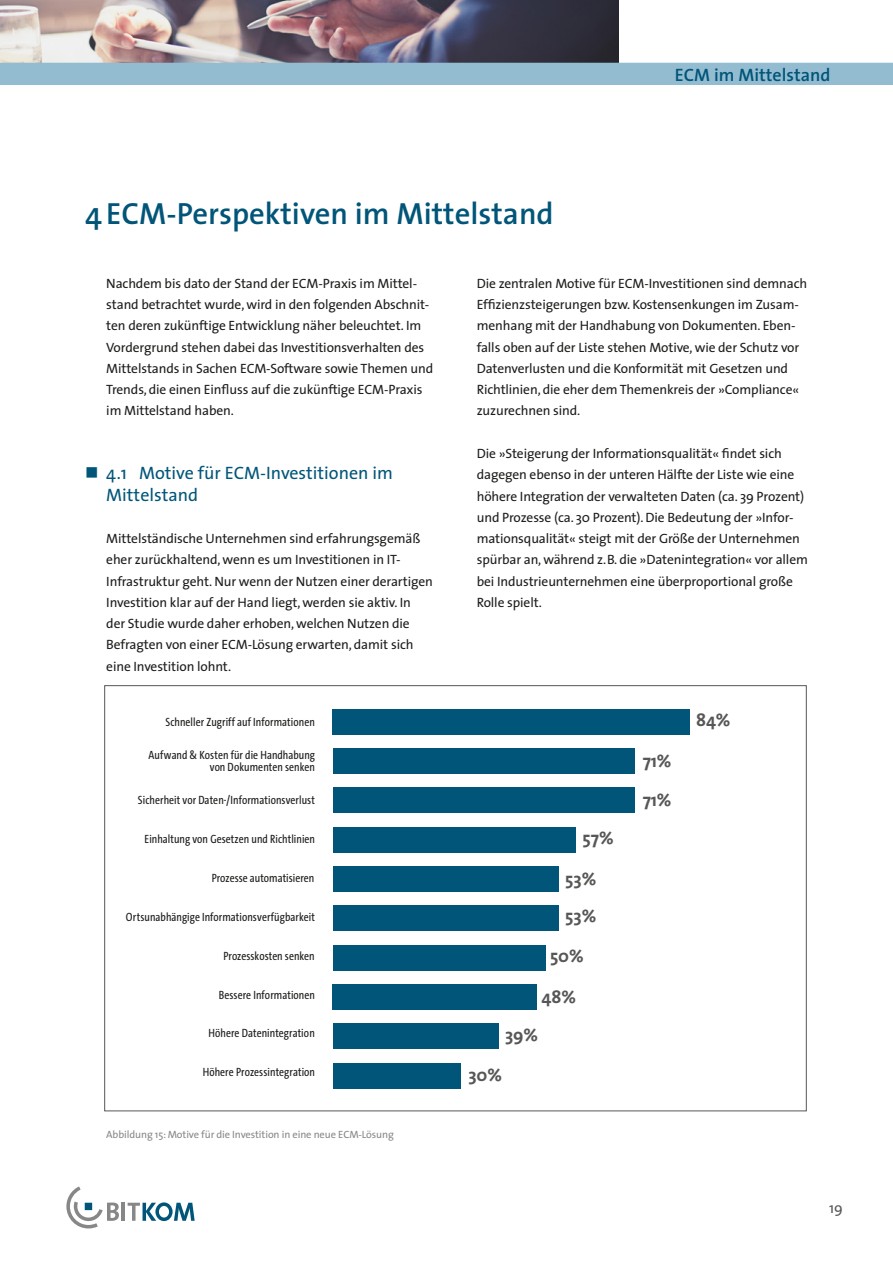
<style>
.page{position:relative;width:893px;height:1263px;background:#fff}
.page>*{position:absolute;margin:0;border:0;box-sizing:border-box;transform-origin:0 0}
.t1{font:600 30.75px "The Sans";color:#005578}
.t2{font:18px/21.3px "The Sans";color:#005578}
.t3{font:700 18px/39.2px "The Sans";letter-spacing:-.005em;color:#575756}
.t4{font:600 18px "The Sans";color:#005578}
.t5{font:15px "The Sans";color:#575756}
.t6{font:13.5px/21.3px "The Sans";letter-spacing:-.01em;color:#1d1d1b}
.t7{font:12px/12px "The Sans Cd LF5 Plain";letter-spacing:.005em;color:#1d1d1b;text-align:right}
.t8{font:10.5px "The Sans";letter-spacing:-.01em;color:#878787}
</style>
<div class="page">
<img style="left:0;top:0;width:618px;height:63px">
<div style="left:0;top:63px;width:893px;height:22px;background:#94bcd1"></div>
<svg style="left:66px;top:1186px;width:53px;height:42px"></svg>
<hr style="left:121px;top:1203px;width:4px;height:18px;background:#878787">
<div style="left:85px;top:1203px;width:7px;height:7px;background:#005578"></div>
<svg style="left:128px;top:1202px;width:67px;height:19px"></svg>
<div style="left:333px;top:905px;width:225px;height:26px;background:#005578"></div>
<div style="left:333px;top:866px;width:225px;height:26px;background:#005578"></div>
<div style="left:333px;top:1024px;width:166px;height:25px;background:#005578"></div>
<div style="left:333px;top:709px;width:357px;height:25px;background:#005578"></div>
<div style="left:333px;top:748px;width:302px;height:26px;background:#005578"></div>
<div style="left:333px;top:787px;width:302px;height:26px;background:#005578"></div>
<div style="left:333px;top:827px;width:242px;height:25px;background:#005578"></div>
<div style="left:333px;top:984px;width:204px;height:26px;background:#005578"></div>
<div style="left:333px;top:945px;width:212px;height:25px;background:#005578"></div>
<div style="left:333px;top:1063px;width:127px;height:26px;background:#005578"></div>
<h1 class="t1" style="left:85px;top:194px;width:470px">4 ECM-Perspektiven im Mittelstand</h1>
<h2 class="t4" style="left:675px;top:63px;width:157px">ECM im Mittelstand</h2>
<p class="t6" style="left:106px;top:273px;width:329px">Nachdem bis dato der Stand der ECM-Praxis im Mittel&shy;stand betrachtet wurde, wird in den folgenden Abschnit&shy;ten deren zukünftige Entwicklung näher beleuchtet. Im Vordergrund stehen dabei das Investitionsverhalten des Mittelstands in Sachen ECM-Software sowie Themen und Trends, die einen Einfluss auf die zukünftige ECM-Praxis im Mittelstand haben.</p>
<h2 class="t2" style="left:106px;top:463px;width:288px">4.1 Motive für ECM-Investitionen im<br>Mittelstand</h2>
<p class="t6" style="left:106px;top:528px;width:328px">Mittelständische Unternehmen sind erfahrungsgemäß eher zurückhaltend, wenn es um Investitionen in IT-Infrastruktur geht. Nur wenn der Nutzen einer derartigen Investition klar auf der Hand liegt, werden sie aktiv. In der Studie wurde daher erhoben, welchen Nutzen die Befragten von einer ECM-Lösung erwarten, damit sich eine Investition lohnt.</p>
<p class="t6" style="left:477px;top:273px;width:332px">Die zentralen Motive für ECM-Investitionen sind demnach Effizienzsteigerungen bzw. Kostensenkungen im Zusam&shy;menhang mit der Handhabung von Dokumenten. Eben&shy;falls oben auf der Liste stehen Motive, wie der Schutz vor Datenverlusten und die Konformität mit Gesetzen und Richtlinien, die eher dem Themenkreis der »Compliance« zuzurechnen sind.</p>
<p class="t6" style="left:477px;top:443px;width:333px">Die »Steigerung der Informationsqualität« findet sich dagegen ebenso in der unteren Hälfte der Liste wie eine höhere Integration der verwalteten Daten (ca. 39 Prozent) und Prozesse (ca. 30 Prozent). Die Bedeutung der »Infor&shy;mationsqualität« steigt mit der Größe der Unternehmen spürbar an, während z.B. die »Datenintegration« vor allem bei Industrieunternehmen eine überproportional große Rolle spielt.</p>
<p class="t7" style="left:165px;top:716px;width:151px">Schneller Zugriff auf Informationen</p>
<h2 class="t3" style="left:696px;top:701px;width:36px">84%</h2>
<p class="t7" style="left:149px;top:748px;width:168px">Aufwand &amp; Kosten für die Handhabung von Dokumenten senken</p>
<p class="t7" style="left:138px;top:793px;width:178px">Sicherheit vor Daten-/Informationsverlust</p>
<h2 class="t3" style="left:643px;top:742px;width:30px">71%<br>71%</h2>
<p class="t7" style="left:145px;top:832px;width:172px">Einhaltung von Gesetzen und Richtlinien</p>
<h2 class="t3" style="left:583px;top:819px;width:33px">57%</h2>
<p class="t7" style="left:212px;top:871px;width:104px">Prozesse automatisieren</p>
<h2 class="t3" style="left:565px;top:859px;width:33px">53%</h2>
<p class="t7" style="left:126px;top:910px;width:190px">Ortsunabhängige Informationsverfügbarkeit</p>
<h2 class="t3" style="left:565px;top:896px;width:33px">53%</h2>
<p class="t7" style="left:223px;top:949px;width:93px">Prozesskosten senken</p>
<h2 class="t3" style="left:550px;top:936px;width:35px">50%</h2>
<p class="t7" style="left:219px;top:988px;width:98px">Bessere Informationen</p>
<h2 class="t3" style="left:541px;top:978px;width:36px">48%</h2>
<p class="t7" style="left:208px;top:1027px;width:108px">Höhere Datenintegration</p>
<h2 class="t3" style="left:505px;top:1016px;width:35px">39%</h2>
<p class="t7" style="left:203px;top:1066px;width:114px">Höhere Prozessintegration</p>
<h2 class="t3" style="left:468px;top:1055px;width:35px">30%</h2>
<p class="t8" style="left:106px;top:1128px;width:289px">Abbildung 15: Motive für die Investition in eine neue ECM-Lösung</p>
<p class="t5" style="left:829px;top:1199px;width:15px">19</p>
</div>
